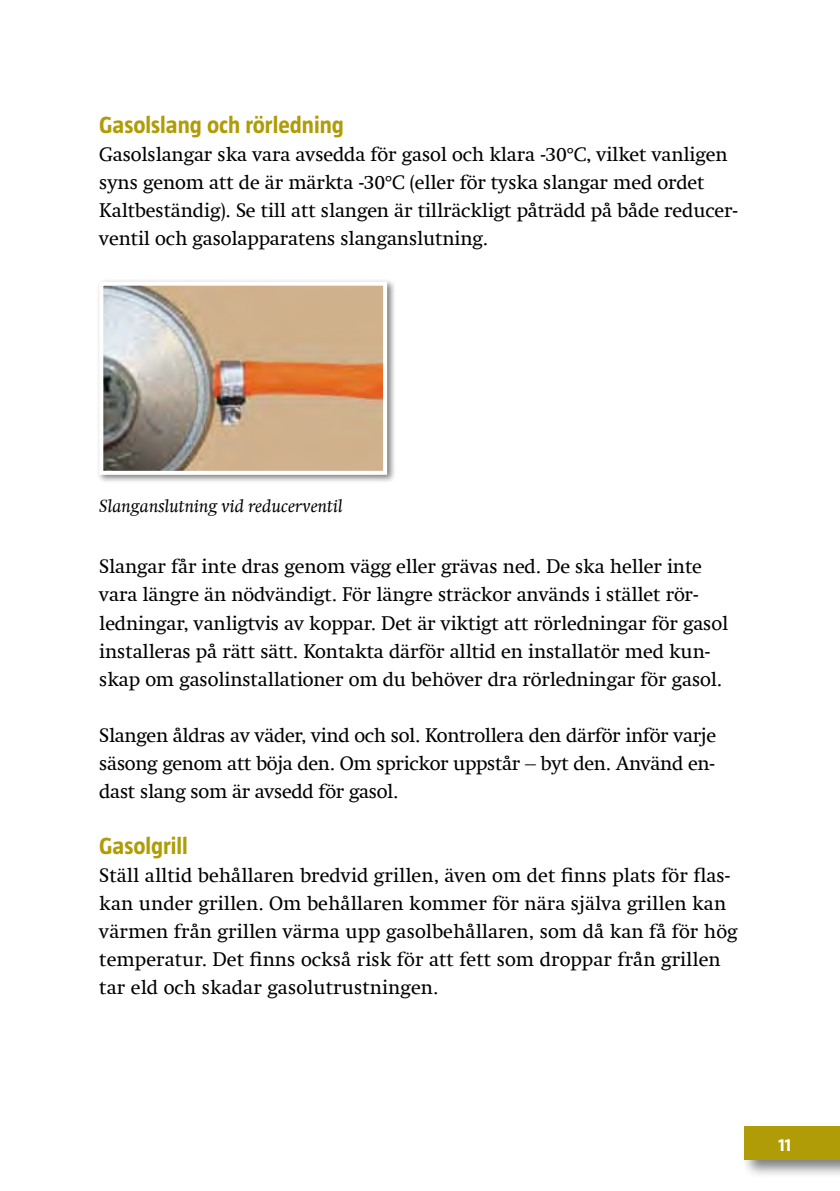
<style>
.page{position:relative;width:840px;height:1191px;background:#fff}
.page>*{position:absolute;margin:0;border:0;box-sizing:border-box;transform-origin:0 0}
.t1{font:700 24px "Taz";color:#af9c06}
.t2{font:20px/28px "Swift Com";letter-spacing:-.01em;color:#000}
.t3{font:italic 18px "Swift Com";color:#000}
.t4{font:700 18px "Taz";color:#fff}
</style>
<div class="page">
<div style="left:96px;top:278px;width:299px;height:205px;background:#000;opacity:.5"></div>
<img style="left:104px;top:287px;width:278px;height:183px">
<div style="left:99px;top:282px;width:288px;height:193px;border:4px solid #fff"></div>
<div style="left:740px;top:1123px;width:99px;height:55px;background:#000;opacity:.5"></div>
<div style="left:743px;top:1126px;width:96px;height:33px;background:#af9c06"></div>
<p class="t1" style="left:99px;top:111px;width:246px">Gasolslang och rörledning</p>
<p class="t2" style="left:99px;top:140px;width:638px">Gasolslangar ska vara avsedda för gasol och klara -30°C, vilket vanligen syns genom att de är märkta -30°C (eller för tyska slangar med ordet Kaltbeständig). Se till att slangen är tillräckligt påträdd på både reducer&shy;ventil och gasolapparatens slanganslutning.</p>
<p class="t3" style="left:99px;top:496px;width:244px">Slanganslutning vid reducerventil</p>
<p class="t2" style="left:99px;top:552px;width:630px">Slangar får inte dras genom vägg eller grävas ned. De ska heller inte vara längre än nödvändigt. För längre sträckor används i stället rör&shy;ledningar, vanligtvis av koppar. Det är viktigt att rörledningar för gasol installeras på rätt sätt. Kontakta därför alltid en installatör med kun&shy;skap om gasolinstallationer om du behöver dra rörledningar för gasol.</p>
<p class="t2" style="left:99px;top:720px;width:618px;text-align:justify">Slangen åldras av väder, vind och sol. Kontrollera den därför inför varje säsong genom att böja den. Om sprickor uppstår – byt den. Använd en&shy;dast slang som är avsedd för gasol.</p>
<p class="t1" style="left:99px;top:832px;width:90px">Gasolgrill</p>
<p class="t2" style="left:99px;top:861px;width:639px">Ställ alltid behållaren bredvid grillen, även om det finns plats för flas&shy;kan under grillen. Om behållaren kommer för nära själva grillen kan värmen från grillen värma upp gasolbehållaren, som då kan få för hög temperatur. Det finns också risk för att fett som droppar från grillen tar eld och skadar gasolutrustningen.</p>
<p class="t4" style="left:778px;top:1134px;width:14px">11</p>
</div>
